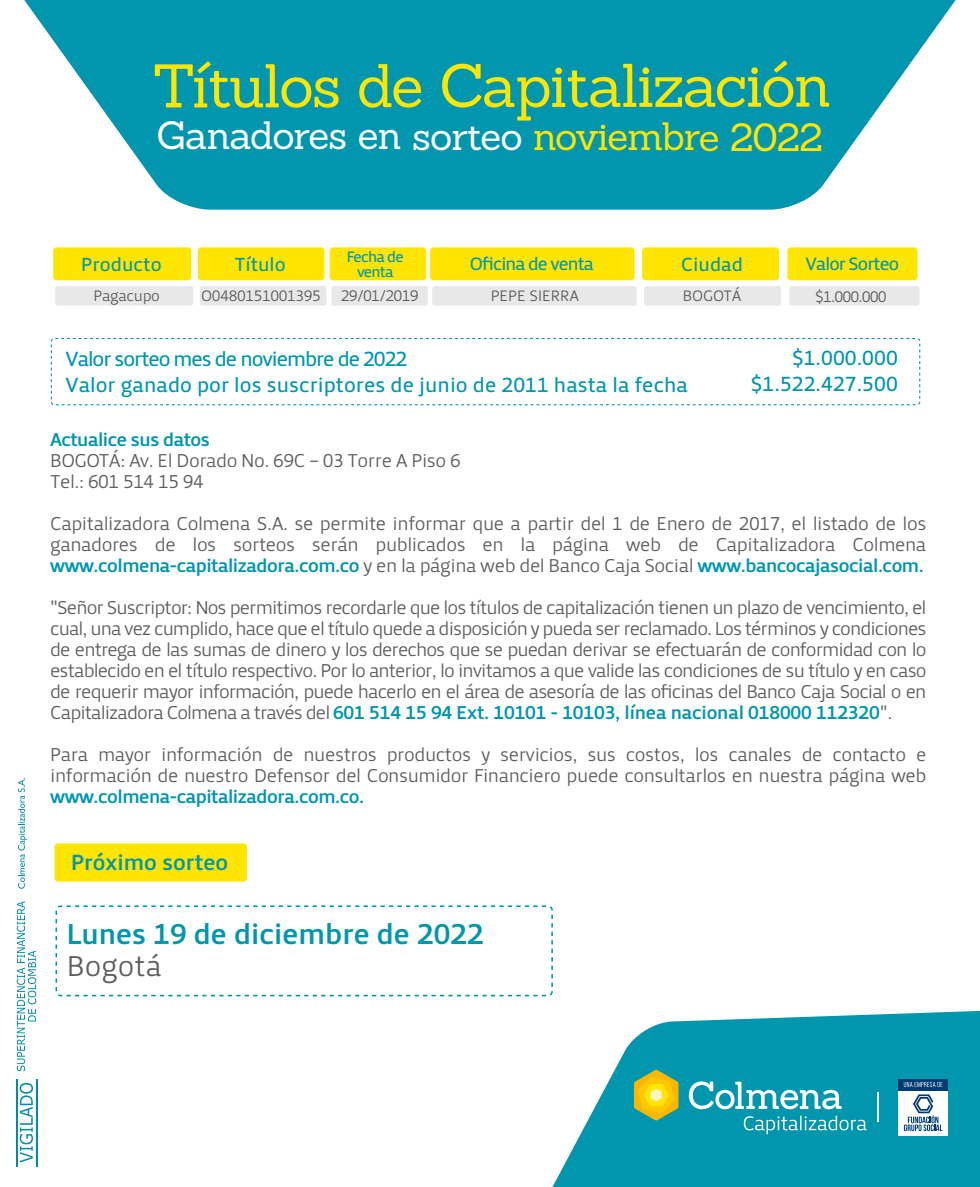
<style>
.page{position:relative;width:980px;height:1187px;background:#fff}
.page>*{position:absolute;margin:0;border:0;box-sizing:border-box;transform-origin:0 0}
.t1{font:60.02px "Sanchez";letter-spacing:-.03em;color:#ffe600}
.t2{font:38.5px "Sanchez";letter-spacing:-.025em;color:#fff}
.t3{font:29.75px "Priva Three Pro";color:#0097ae}
.t4{font:29.75px "Priva One Pro";color:#5d5d5d}
.t5{font:22.75px "Priva Three Pro";color:#0097ae}
.t6{font:21.18px/26.4px "Priva Two Pro";color:#0097ae}
.t7{font:19.6px "Priva Two Pro";color:#0097ae}
.t8{font:19.25px/21px "Priva One Pro";letter-spacing:-.025em;color:#5d5d5d}
.t9{font:19.25px "Priva Three Pro";letter-spacing:-.025em;color:#0097ae}
.t10{font:18.55px "Priva Two Pro";letter-spacing:-.05em;color:#0097ae}
.t11{font:15.92px "Priva One Pro";letter-spacing:-.055em;color:#5d5d5d}
.t12{font:15.58px "Priva One Pro";letter-spacing:-.025em;color:#5d5d5d}
.t13{font:15.58px/15.6px "Priva Two Pro";letter-spacing:-.05em;color:#0097ae;text-align:center}
.t14{font:15.58px "Priva One Pro";letter-spacing:-.005em;color:#5d5d5d}
.s1{color:#ffe500}
.s2{font-size:15.92px}
.s3{font-family:"Priva One Pro";color:#5d5d5d}
</style>
<div class="page">
<svg style="left:24px;top:0;width:932px;height:210px;fill:#0097ae"></svg>
<div style="left:55px;top:286px;width:138px;height:20px;background:#e8e8e8;border-radius:3px"></div>
<div style="left:200px;top:286px;width:127px;height:20px;background:#e8e8e8;border-radius:3px"></div>
<div style="left:331px;top:286px;width:97px;height:20px;background:#e8e8e8;border-radius:2px"></div>
<div style="left:432px;top:286px;width:205px;height:20px;background:#e8e8e8;border-radius:3px"></div>
<div style="left:644px;top:286px;width:137px;height:20px;background:#e8e8e8;border-radius:3px"></div>
<div style="left:789px;top:286px;width:130px;height:20px;background:#e8e8e8;border-radius:3px"></div>
<div style="left:53px;top:247px;width:138px;height:33px;background:#ffe500;border-radius:3px"></div>
<div style="left:198px;top:247px;width:126px;height:33px;background:#ffe500;border-radius:3px"></div>
<div style="left:430px;top:247px;width:205px;height:33px;background:#ffe500;border-radius:4px"></div>
<div style="left:642px;top:247px;width:137px;height:33px;background:#ffe500;border-radius:3px"></div>
<div style="left:787px;top:247px;width:130px;height:33px;background:#ffe500;border-radius:3px"></div>
<div style="left:330px;top:247px;width:96px;height:33px;background:#ffe500;border-radius:3px"></div>
<div style="left:51px;top:338px;width:869px;height:67px;border:1px dashed #0097ae;border-radius:3px"></div>
<div style="left:56px;top:905px;width:497px;height:91px;border:2px dashed #0097ae;border-radius:4px"></div>
<div style="left:55px;top:843px;width:192px;height:38px;background:#ffe500;border-radius:3px"></div>
<svg style="left:17px;top:901px;width:19px;height:170px"></svg>
<svg style="left:20px;top:1083px;width:13px;height:79px"></svg>
<hr style="left:16px;top:1079px;width:2px;height:88px;background:#008ca4">
<hr style="left:36px;top:1079px;width:1px;height:88px;background:#008ca4">
<svg style="left:18px;top:778px;width:9px;height:111px"></svg>
<svg style="left:552px;top:1011px;width:428px;height:176px;fill:#0097ae"></svg>
<div style="left:898px;top:1090px;width:50px;height:45px;background:#fff"></div>
<div style="left:898px;top:1079px;width:50px;height:11px;background:#003b71"></div>
<svg style="left:904px;top:1082px;width:39px;height:5px"></svg>
<svg style="left:904px;top:1094px;width:39px;height:37px"></svg>
<hr style="left:878px;top:1092px;width:1px;height:30px;background:#fff">
<svg style="left:689px;top:1081px;width:153px;height:28px"></svg>
<svg style="left:634px;top:1070px;width:45px;height:50px"></svg>
<svg style="left:744px;top:1116px;width:123px;height:18px"></svg>
<h1 class="t1" style="left:152px;top:47px;width:681px">Títulos de Capitalización</h1>
<h2 class="t2" style="left:156px;top:111px;width:668px">Ganadores en sorteo <span class="s1">noviembre 2022</span></h2>
<p class="t7" style="left:81px;top:252px;width:82px">Producto</p>
<p class="t12" style="left:94px;top:286px;width:68px">Pagacupo</p>
<p class="t13" style="left:347px;top:249px;width:59px">Fecha de venta</p>
<p class="t10" style="left:470px;top:252px;width:126px">Oficina de venta</p>
<p class="t10" style="left:806px;top:252px;width:95px">Valor Sorteo</p>
<p class="t7" style="left:235px;top:252px;width:52px">Título</p>
<p class="t7" style="left:681px;top:252px;width:64px">Ciudad</p>
<p class="t12" style="left:201px;top:285px;width:219px">O0480151001395 <span class="s2">29/01/2019</span></p>
<p class="t14" style="left:491px;top:285px;width:90px">PEPE SIERRA</p>
<p class="t12" style="left:683px;top:285px;width:60px">BOGOTÁ</p>
<p class="t11" style="left:815px;top:286px;width:73px">$1.000.000</p>
<p class="t6" style="left:66px;top:345px;width:624px">Valor sorteo mes de noviembre de 2022<br>Valor ganado por los suscriptores de junio de 2011 hasta la fecha</p>
<p class="t6" style="left:751px;top:344px;width:148px;text-align:right">$1.000.000 $1.522.427.500</p>
<p class="t9" style="left:50px;top:427px;width:161px">Actualice sus datos</p>
<p class="t8" style="left:50px;top:450px;width:412px">BOGOTÁ: Av. El Dorado No. 69C – 03 Torre A Piso 6<br>Tel.: 601 514 15 94</p>
<p class="t8" style="left:50px;top:513px;width:878px">Capitalizadora Colmena S.A. se permite informar que a partir del 1 de Enero de 2017, el listado de los ganadores de los sorteos serán publicados en la página web de Capitalizadora Colmena</p>
<p class="t9" style="left:50px;top:553px;width:875px">www.colmena-capitalizadora.com.co <span class="s3">y en la página web del Banco Caja Social</span> www.bancocajasocial.com.</p>
<p class="t8" style="left:50px;top:597px;width:878px;text-align:justify">"Señor Suscriptor: Nos permitimos recordarle que los títulos de capitalización tienen un plazo de vencimiento, el cual, una vez cumplido, hace que el título quede a disposición y pueda ser reclamado. Los términos y condiciones de entrega de las sumas de dinero y los derechos que se puedan derivar se efectuarán de conformidad con lo establecido en el título respectivo. Por lo anterior, lo invitamos a que valide las condiciones de su título y en caso de requerir mayor información, puede hacerlo en el área de asesoría de las oficinas del Banco Caja Social o en</p>
<p class="t9" style="left:50px;top:700px;width:844px"><span class="s3">Capitalizadora Colmena a través del</span> 601 514 15 94 Ext. 10101 - 10103, línea nacional 018000 112320<span class="s3">".</span></p>
<p class="t8" style="left:50px;top:744px;width:878px">Para mayor información de nuestros productos y servicios, sus costos, los canales de contacto e información de nuestro Defensor del Consumidor Financiero puede consultarlos en nuestra página web</p>
<p class="t9" style="left:50px;top:784px;width:316px">www.colmena-capitalizadora.com.co.</p>
<p class="t5" style="left:71px;top:848px;width:159px">Próximo sorteo</p>
<h3 class="t3" style="left:67px;top:915px;width:418px">Lunes 19 de diciembre de 2022</h3>
<h3 class="t4" style="left:67px;top:947px;width:97px">Bogotá</h3>
</div>
